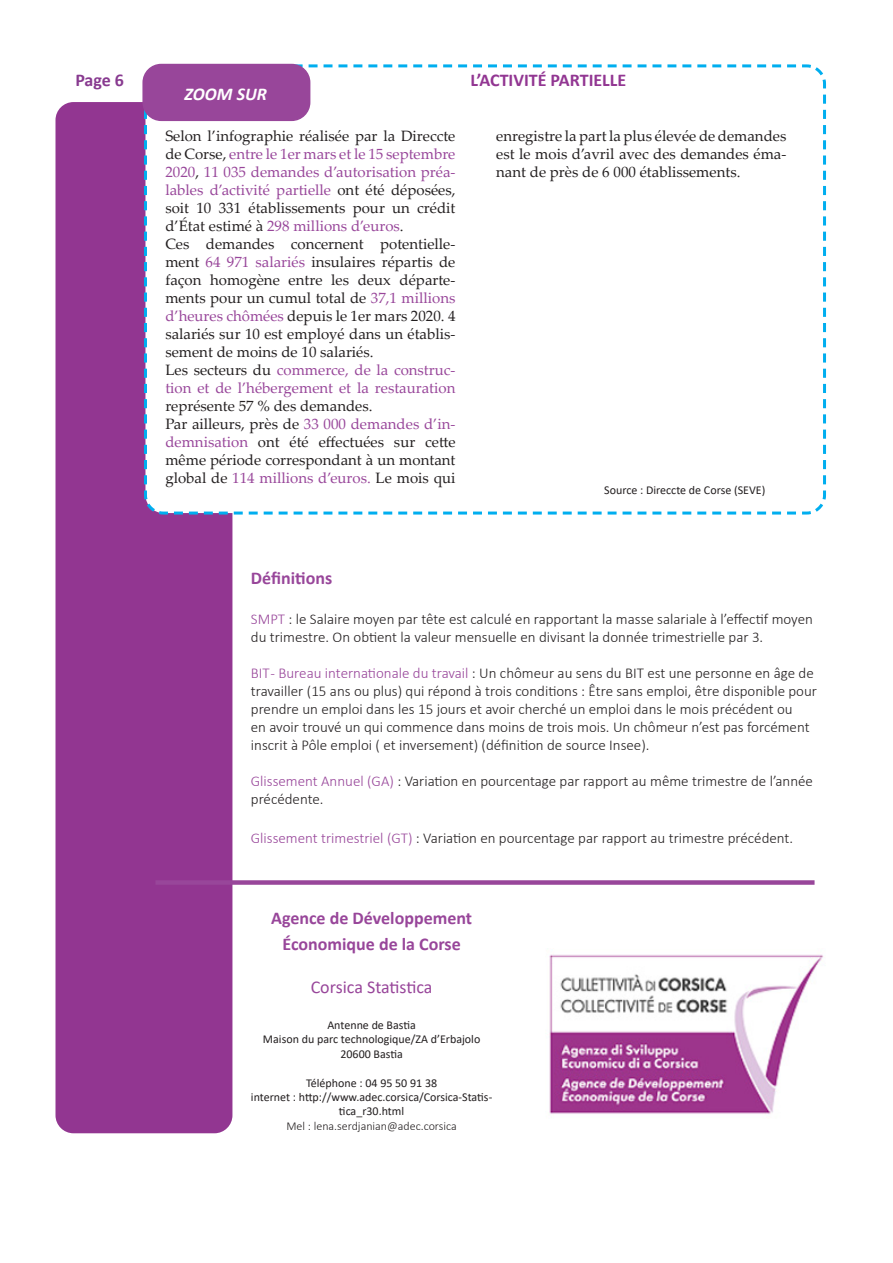
<style>
.page{position:relative;width:893px;height:1263px;background:#fff}
.page>*{position:absolute;margin:0;border:0;box-sizing:border-box;transform-origin:0 0}
.t1{font:700 18px "Calibri";color:#98469a}
.Titre{font:700 18px "Calibri";color:#923692}
.t2{font:18px "Calibri";letter-spacing:-.01em;color:#98469a}
.t3{font:italic 700 18px "Calibri";color:#fff}
.t4{font:700 18px "Calibri";color:#883a90}
.t5{font:15px/18px "Palatino Linotype";color:#231f20;text-align:justify}
.t6{font:300 15px/18px "Calibri";color:#231f20}
.t7{font:15px/18px "Palatino Linotype";color:#98469a;text-align:justify}
.t8{font:12px/14.4px "Calibri";color:#231f20;text-align:center}
.t9{font:300 12px "Calibri";color:#231f20}
.s1{color:#98469a}
.s2{color:#231f20}
</style>
<div class="page">
<div style="left:56px;top:102px;width:176px;height:1031px;background:#923691;border-radius:18px"></div>
<svg style="left:144px;top:63px;width:682px;height:453px"></svg>
<img style="left:549px;top:954px;width:275px;height:160px">
<div style="left:155px;top:880px;width:659px;height:5px;background:#98469a"></div>
<div style="left:143px;top:65px;width:167px;height:55px;background:#98469a;border-radius:18px"></div>
<div style="left:142px;top:64px;width:168px;height:57px;border:2px solid #98469a;border-radius:18px"></div>
<p class="t4" style="left:75px;top:67px;width:50px">Page 6</p>
<p class="t3" style="left:184px;top:82px;width:84px">ZOOM SUR</p>
<p class="t5" style="left:165px;top:126px;width:292px">Selon l’infographie réalisée par la Direccte de Corse, <span class="s1">entre le 1er mars et le 15 septembre 2020</span>, <span class="s1">11 035 demandes d’autorisation préa&shy;lables d’activité partielle</span> ont été déposées, soit 10 331 établissements pour un crédit d’État estimé à <span class="s1">298 millions d’euros</span>.</p>
<p class="t5" style="left:165px;top:234px;width:292px">Ces demandes concernent potentielle&shy;ment <span class="s1">64 971 salariés</span> insulaires répartis de façon homogène entre les deux départe&shy;ments pour un cumul total de <span class="s1">37,1 millions d’heures chômées</span> depuis le 1er mars 2020. 4 salariés sur 10 est employé dans un établis&shy;sement de moins de 10 salariés.</p>
<p class="t7" style="left:165px;top:360px;width:292px"><span class="s2">Les secteurs du</span> commerce, de la construc&shy;tion et de l’hébergement et la restauration <span class="s2">représente 57 % des demandes.</span></p>
<p class="t5" style="left:165px;top:414px;width:292px">Par ailleurs, près de <span class="s1">33 000 demandes d’in&shy;demnisation</span> ont été effectuées sur cette même période correspondant à un montant global de <span class="s1">114 millions d’euros.</span> Le mois qui</p>
<p class="Titre" style="left:470px;top:67px;width:157px">L’ACTIVITÉ PARTIELLE</p>
<p class="t5" style="left:496px;top:126px;width:292px">enregistre la part la plus élevée de demandes est le mois d’avril avec des demandes éma&shy;nant de près de 6 000 établissements.</p>
<p class="t8" style="left:604px;top:482px;width:163px">Source : Direccte de Corse (SEVE)</p>
<p class="t1" style="left:251px;top:565px;width:83px">Définitions</p>
<p class="t6" style="left:251px;top:609px;width:564px"><span class="s1">SMPT</span> : le Salaire moyen par tête est calculé en rapportant la masse salariale à l’effectif moyen du trimestre. On obtient la valeur mensuelle en divisant la donnée trimestrielle par 3.</p>
<p class="t6" style="left:251px;top:663px;width:568px"><span class="s1">BIT - Bureau internationale du travail</span> : Un chômeur au sens du BIT est une personne en âge de travailler (15 ans ou plus) qui répond à trois conditions : Être sans emploi, être disponible pour prendre un emploi dans les 15 jours et avoir cherché un emploi dans le mois précédent ou<br>en avoir trouvé un qui commence dans moins de trois mois. Un chômeur n’est pas forcément inscrit à Pôle emploi ( et inversement) (définition de source Insee).</p>
<p class="t6" style="left:251px;top:771px;width:564px"><span class="s1">Glissement Annuel (GA)</span> : Variation en pourcentage par rapport au même trimestre de l’année précédente.</p>
<p class="t6" style="left:251px;top:829px;width:544px"><span class="s1">Glissement trimestriel (GT)</span> : Variation en pourcentage par rapport au trimestre précédent.</p>
<p class="t1" style="left:271px;top:906px;width:203px">Agence de Développement</p>
<p class="t1" style="left:282px;top:931px;width:180px">Économique de la Corse</p>
<p class="t2" style="left:311px;top:974px;width:123px">Corsica Statistica</p>
<p class="t8" style="left:327px;top:1017px;width:90px">Antenne de Bastia</p>
<p class="t8" style="left:263px;top:1032px;width:219px">Maison du parc technologique/ZA d’Erbajolo</p>
<p class="t8" style="left:340px;top:1046px;width:64px">20600 Bastia</p>
<p class="t8" style="left:306px;top:1075px;width:133px">Téléphone : 04 95 50 91 38</p>
<p class="t8" style="left:251px;top:1089px;width:243px">internet : http://www.adec.corsica/Corsica-Statis&shy;tica_r30.html</p>
<p class="t9" style="left:286px;top:1118px;width:172px">Mel : lena.serdjanian@adec.corsica</p>
</div>
